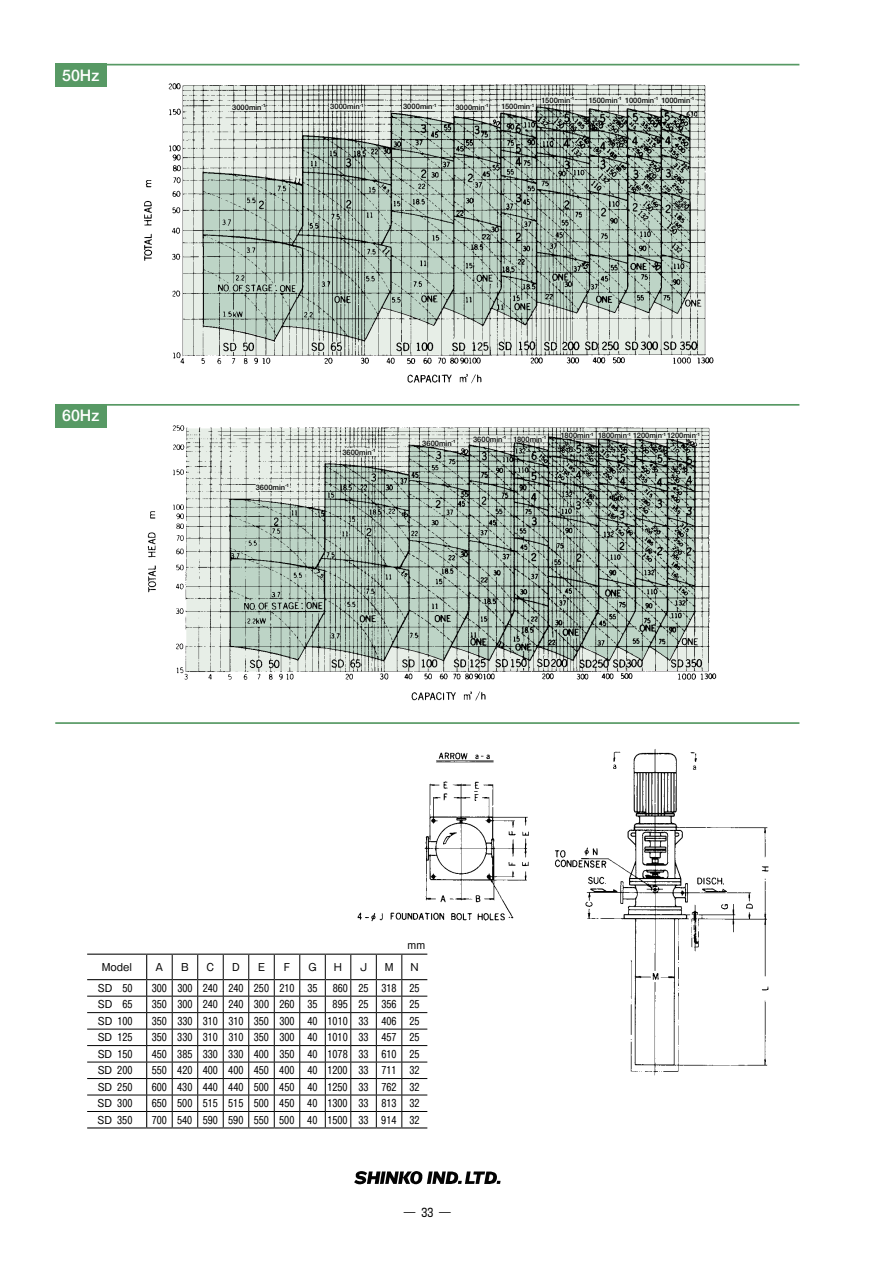
<style>
.page{position:relative;width:893px;height:1263px;background:#fff}
.page>*{position:absolute;margin:0;border:0;box-sizing:border-box;transform-origin:0 0}
.t1{font:500 15.9px "Helvetica Neue LT Std";color:#fff}
.t2{font:11.7px "Shin Go Pr 6";color:#030303}
.t3{font:10.05px "Gothic MB101 Pr 6";color:#030303}
.t4{font:500 7.5px "Helvetica Neue LT Std";letter-spacing:.005em;color:#030303}
</style>
<div class="page">
<img style="left:144px;top:83px;width:570px;height:301px">
<img style="left:147px;top:425px;width:570px;height:276px">
<hr style="left:55px;top:64px;width:744px;height:1px;background:#579964">
<div style="left:55px;top:64px;width:51px;height:23px;background:#579964"></div>
<hr style="left:55px;top:404px;width:744px;height:2px;background:#579964">
<div style="left:55px;top:404px;width:51px;height:23px;background:#579964"></div>
<hr style="left:55px;top:722px;width:744px;height:2px;background:#579964">
<svg style="left:354px;top:1171px;width:147px;height:14px"></svg>
<img style="left:349px;top:749px;width:420px;height:330px">
<hr style="left:87px;top:979px;width:60px;height:1px;background:#030303">
<hr style="left:87px;top:996px;width:60px;height:1px;background:#030303">
<hr style="left:87px;top:1012px;width:60px;height:1px;background:#030303">
<hr style="left:87px;top:1029px;width:60px;height:1px;background:#030303">
<hr style="left:87px;top:1045px;width:60px;height:1px;background:#030303">
<hr style="left:87px;top:1062px;width:60px;height:1px;background:#030303">
<hr style="left:87px;top:1078px;width:60px;height:1px;background:#030303">
<hr style="left:87px;top:1095px;width:60px;height:1px;background:#030303">
<hr style="left:87px;top:1111px;width:60px;height:1px;background:#030303">
<hr style="left:87px;top:954px;width:60px;height:1px;background:#030303">
<hr style="left:87px;top:1127px;width:60px;height:1px;background:#030303">
<svg style="left:146px;top:954px;width:281px;height:174px"></svg>
<h1 class="t1" style="left:62px;top:66px;width:39px">50Hz</h1>
<h1 class="t1" style="left:62px;top:406px;width:39px">60Hz</h1>
<p class="t4" style="left:232px;top:102px;width:35px">3000min<sup>-1</sup></p>
<p class="t4" style="left:330px;top:102px;width:35px">3000min<sup>-1</sup></p>
<p class="t4" style="left:403px;top:102px;width:35px">3000min<sup>-1</sup></p>
<p class="t4" style="left:455px;top:102px;width:35px">3000min<sup>-1</sup></p>
<p class="t4" style="left:501px;top:102px;width:34px">1500min<sup>-1</sup></p>
<p class="t4" style="left:542px;top:96px;width:34px">1500min<sup>-1</sup></p>
<p class="t4" style="left:589px;top:96px;width:107px">1500min<sup>-1</sup> 1000min<sup>-1</sup> 1000min<sup>-1</sup></p>
<p class="t4" style="left:256px;top:483px;width:35px">3600min<sup>-1</sup></p>
<p class="t4" style="left:342px;top:448px;width:35px">3600min<sup>-1</sup></p>
<p class="t4" style="left:422px;top:439px;width:35px">3600min<sup>-1</sup></p>
<p class="t4" style="left:473px;top:435px;width:75px">3600min<sup>-1</sup> 1800min<sup>-1</sup></p>
<p class="t4" style="left:561px;top:431px;width:141px">1800min<sup>-1</sup> 1800min<sup>-1</sup> 1200min<sup>-1</sup> 1200min<sup>-1</sup></p>
<p class="t3" style="left:408px;top:936px;width:19px">mm</p>
<p class="t3" style="left:102px;top:958px;width:32px">Model</p>
<p class="t3" style="left:156px;top:958px;width:9px">A</p>
<p class="t3" style="left:181px;top:958px;width:9px">B</p>
<p class="t3" style="left:207px;top:958px;width:9px">C</p>
<p class="t3" style="left:232px;top:958px;width:9px">D</p>
<p class="t3" style="left:258px;top:958px;width:8px">E</p>
<p class="t3" style="left:284px;top:958px;width:8px">F</p>
<p class="t3" style="left:308px;top:958px;width:10px">G</p>
<p class="t3" style="left:334px;top:958px;width:10px">H</p>
<p class="t3" style="left:360px;top:958px;width:8px">J</p>
<p class="t3" style="left:385px;top:958px;width:10px">M</p>
<p class="t3" style="left:410px;top:958px;width:10px">N</p>
<p class="t3" style="left:98px;top:979px;width:36px">SD 50</p>
<p class="t3" style="left:152px;top:979px;width:144px">300 300 240 240 250 210</p>
<p class="t3" style="left:307px;top:979px;width:12px">35</p>
<p class="t3" style="left:333px;top:979px;width:37px">860 25</p>
<p class="t3" style="left:381px;top:979px;width:17px">318</p>
<p class="t3" style="left:409px;top:979px;width:12px">25</p>
<p class="t3" style="left:98px;top:996px;width:36px">SD 65</p>
<p class="t3" style="left:152px;top:996px;width:144px">350 300 240 240 300 260</p>
<p class="t3" style="left:307px;top:996px;width:12px">35</p>
<p class="t3" style="left:333px;top:996px;width:37px">895 25</p>
<p class="t3" style="left:381px;top:996px;width:17px">356</p>
<p class="t3" style="left:409px;top:996px;width:12px">25</p>
<p class="t3" style="left:98px;top:1012px;width:36px">SD 100</p>
<p class="t3" style="left:152px;top:1012px;width:144px">350 330 310 310 350 300</p>
<p class="t3" style="left:307px;top:1012px;width:63px">40 1010 33</p>
<p class="t3" style="left:381px;top:1012px;width:17px">406</p>
<p class="t3" style="left:409px;top:1012px;width:12px">25</p>
<p class="t3" style="left:98px;top:1029px;width:36px">SD 125</p>
<p class="t3" style="left:152px;top:1029px;width:144px">350 330 310 310 350 300</p>
<p class="t3" style="left:307px;top:1029px;width:63px">40 1010 33</p>
<p class="t3" style="left:381px;top:1029px;width:17px">457</p>
<p class="t3" style="left:409px;top:1029px;width:12px">25</p>
<p class="t3" style="left:98px;top:1045px;width:36px">SD 150</p>
<p class="t3" style="left:152px;top:1045px;width:144px">450 385 330 330 400 350</p>
<p class="t3" style="left:307px;top:1045px;width:63px">40 1078 33</p>
<p class="t3" style="left:381px;top:1045px;width:17px">610</p>
<p class="t3" style="left:409px;top:1045px;width:12px">25</p>
<p class="t3" style="left:98px;top:1062px;width:36px">SD 200</p>
<p class="t3" style="left:152px;top:1062px;width:144px">550 420 400 400 450 400</p>
<p class="t3" style="left:307px;top:1062px;width:63px">40 1200 33</p>
<p class="t3" style="left:381px;top:1062px;width:17px">711</p>
<p class="t3" style="left:409px;top:1062px;width:12px">32</p>
<p class="t3" style="left:98px;top:1078px;width:36px">SD 250</p>
<p class="t3" style="left:152px;top:1078px;width:144px">600 430 440 440 500 450</p>
<p class="t3" style="left:307px;top:1078px;width:63px">40 1250 33</p>
<p class="t3" style="left:381px;top:1078px;width:17px">762</p>
<p class="t3" style="left:409px;top:1078px;width:12px">32</p>
<p class="t3" style="left:98px;top:1095px;width:36px">SD 300</p>
<p class="t3" style="left:152px;top:1095px;width:144px">650 500 515 515 500 450</p>
<p class="t3" style="left:307px;top:1095px;width:63px">40 1300 33</p>
<p class="t3" style="left:381px;top:1095px;width:17px">813</p>
<p class="t3" style="left:409px;top:1095px;width:12px">32</p>
<p class="t3" style="left:98px;top:1111px;width:36px">SD 350</p>
<p class="t3" style="left:152px;top:1111px;width:144px">700 540 590 590 550 500</p>
<p class="t3" style="left:307px;top:1111px;width:63px">40 1500 33</p>
<p class="t3" style="left:381px;top:1111px;width:17px">914</p>
<p class="t3" style="left:409px;top:1111px;width:12px">32</p>
<p class="t2" style="left:421px;top:1203px;width:13px">33</p>
<p class="t2" style="left:404px;top:1203px;width:48px">―　　―</p>
</div>
